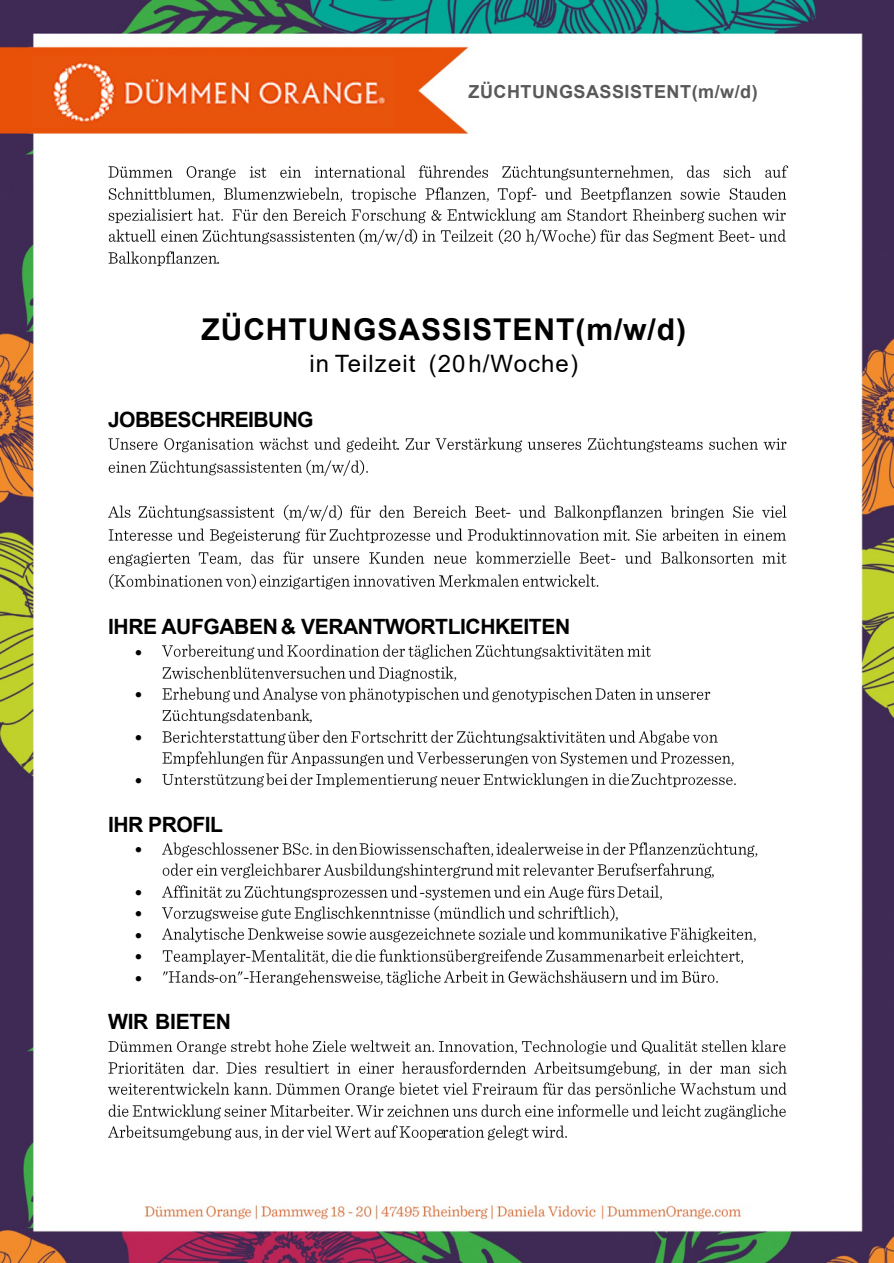
<style>
.page{position:relative;width:894px;height:1263px;background:#fff}
.page>*{position:absolute;margin:0;border:0;box-sizing:border-box;transform-origin:0 0}
.t1{font:700 30px "Arial";letter-spacing:.03em;color:#000}
.t2{font:24px "Arial";letter-spacing:.045em;color:#000}
.t3{font:700 21px "Arial";letter-spacing:-.02em;color:#000}
.t4{font:700 18px "Arial";letter-spacing:.025em;color:#595959}
</style>
<div class="page">
<img style="left:1px;top:0;width:892px;height:1263px">
<img style="left:108px;top:162px;width:688px;height:20px">
<img style="left:108px;top:183px;width:423px;height:20px">
<img style="left:531px;top:183px;width:12px;height:20px">
<img style="left:545px;top:183px;width:251px;height:20px">
<img style="left:108px;top:205px;width:121px;height:19px">
<img style="left:232px;top:205px;width:476px;height:19px">
<img style="left:708px;top:205px;width:87px;height:19px">
<img style="left:108px;top:226px;width:81px;height:20px">
<img style="left:189px;top:226px;width:13px;height:20px">
<img style="left:202px;top:226px;width:156px;height:20px">
<img style="left:358px;top:226px;width:6px;height:20px">
<img style="left:364px;top:226px;width:48px;height:20px">
<img style="left:412px;top:226px;width:188px;height:20px">
<img style="left:600px;top:226px;width:148px;height:20px">
<img style="left:748px;top:226px;width:47px;height:20px">
<img style="left:108px;top:247px;width:116px;height:20px">
<img style="left:216px;top:247px;width:7px;height:20px">
<img style="left:108px;top:434px;width:688px;height:19px">
<img style="left:396px;top:434px;width:7px;height:19px">
<img style="left:108px;top:456px;width:267px;height:20px">
<img style="left:108px;top:502px;width:31px;height:20px">
<img style="left:139px;top:502px;width:366px;height:20px">
<img style="left:505px;top:502px;width:12px;height:20px">
<img style="left:519px;top:502px;width:277px;height:20px">
<img style="left:108px;top:525px;width:222px;height:20px">
<img style="left:330px;top:525px;width:273px;height:20px">
<img style="left:603px;top:525px;width:24px;height:20px">
<img style="left:627px;top:525px;width:42px;height:20px">
<img style="left:669px;top:525px;width:126px;height:20px">
<img style="left:108px;top:547px;width:470px;height:20px">
<img style="left:578px;top:547px;width:32px;height:20px">
<img style="left:610px;top:547px;width:12px;height:20px">
<img style="left:625px;top:547px;width:169px;height:20px">
<img style="left:108px;top:570px;width:151px;height:20px">
<img style="left:259px;top:570px;width:349px;height:20px">
<img style="left:162px;top:641px;width:498px;height:20px">
<img style="left:162px;top:662px;width:304px;height:20px">
<img style="left:162px;top:684px;width:433px;height:19px">
<img style="left:595px;top:684px;width:32px;height:19px">
<img style="left:627px;top:684px;width:91px;height:19px">
<img style="left:162px;top:705px;width:155px;height:20px">
<img style="left:309px;top:705px;width:6px;height:20px">
<img style="left:162px;top:726px;width:126px;height:20px">
<img style="left:288px;top:726px;width:439px;height:20px">
<img style="left:162px;top:748px;width:579px;height:19px">
<img style="left:162px;top:769px;width:104px;height:20px">
<img style="left:266px;top:769px;width:24px;height:20px">
<img style="left:290px;top:769px;width:341px;height:20px">
<img style="left:631px;top:769px;width:112px;height:20px">
<img style="left:162px;top:838px;width:198px;height:20px">
<img style="left:360px;top:838px;width:136px;height:20px">
<img style="left:496px;top:838px;width:90px;height:20px">
<img style="left:586px;top:838px;width:178px;height:20px">
<img style="left:162px;top:860px;width:334px;height:20px">
<img style="left:496px;top:860px;width:222px;height:20px">
<img style="left:711px;top:860px;width:6px;height:20px">
<img style="left:162px;top:881px;width:82px;height:20px">
<img style="left:244px;top:881px;width:175px;height:20px">
<img style="left:419px;top:881px;width:6px;height:20px">
<img style="left:425px;top:881px;width:192px;height:20px">
<img style="left:617px;top:881px;width:51px;height:20px">
<img style="left:162px;top:902px;width:460px;height:20px">
<img style="left:615px;top:902px;width:6px;height:20px">
<img style="left:162px;top:924px;width:207px;height:20px">
<img style="left:369px;top:924px;width:168px;height:20px">
<img style="left:537px;top:924px;width:226px;height:20px">
<img style="left:162px;top:945px;width:83px;height:20px">
<img style="left:245px;top:945px;width:6px;height:20px">
<img style="left:251px;top:945px;width:104px;height:20px">
<img style="left:355px;top:945px;width:395px;height:20px">
<img style="left:162px;top:967px;width:51px;height:20px">
<img style="left:213px;top:967px;width:6px;height:20px">
<img style="left:219px;top:967px;width:24px;height:20px">
<img style="left:243px;top:967px;width:6px;height:20px">
<img style="left:249px;top:967px;width:131px;height:20px">
<img style="left:380px;top:967px;width:64px;height:20px">
<img style="left:444px;top:967px;width:281px;height:20px">
<img style="left:108px;top:1036px;width:687px;height:20px">
<img style="left:108px;top:1057px;width:532px;height:20px">
<img style="left:640px;top:1057px;width:155px;height:20px">
<img style="left:108px;top:1079px;width:687px;height:41px">
<img style="left:108px;top:1122px;width:335px;height:19px">
<img style="left:443px;top:1122px;width:130px;height:19px">
<svg style="left:136px;top:650px;width:5px;height:5px"></svg>
<svg style="left:136px;top:692px;width:5px;height:6px"></svg>
<svg style="left:136px;top:735px;width:5px;height:6px"></svg>
<svg style="left:136px;top:778px;width:5px;height:5px"></svg>
<svg style="left:136px;top:847px;width:5px;height:6px"></svg>
<svg style="left:136px;top:890px;width:5px;height:6px"></svg>
<svg style="left:136px;top:911px;width:5px;height:6px"></svg>
<svg style="left:136px;top:933px;width:5px;height:5px"></svg>
<svg style="left:136px;top:954px;width:5px;height:6px"></svg>
<svg style="left:136px;top:976px;width:5px;height:5px"></svg>
<p class="t4" style="left:468px;top:85px;width:290px">ZÜCHTUNGSASSISTENT(m/w/d)</p>
<h1 class="t1" style="left:201px;top:318px;width:486px">ZÜCHTUNGSASSISTENT(m/w/d)</h1>
<p class="t2" style="left:309px;top:355px;width:270px">in Teilzeit (20h/Woche)</p>
<p class="t3" style="left:108px;top:411px;width:207px">JOBBESCHREIBUNG</p>
<p class="t3" style="left:108px;top:619px;width:463px">IHRE AUFGABEN&amp; VERANTWORTLICHKEITEN</p>
<p class="t3" style="left:108px;top:816px;width:116px">IHR PROFIL</p>
<p class="t3" style="left:108px;top:1014px;width:124px">WIR BIETEN</p>
</div>
